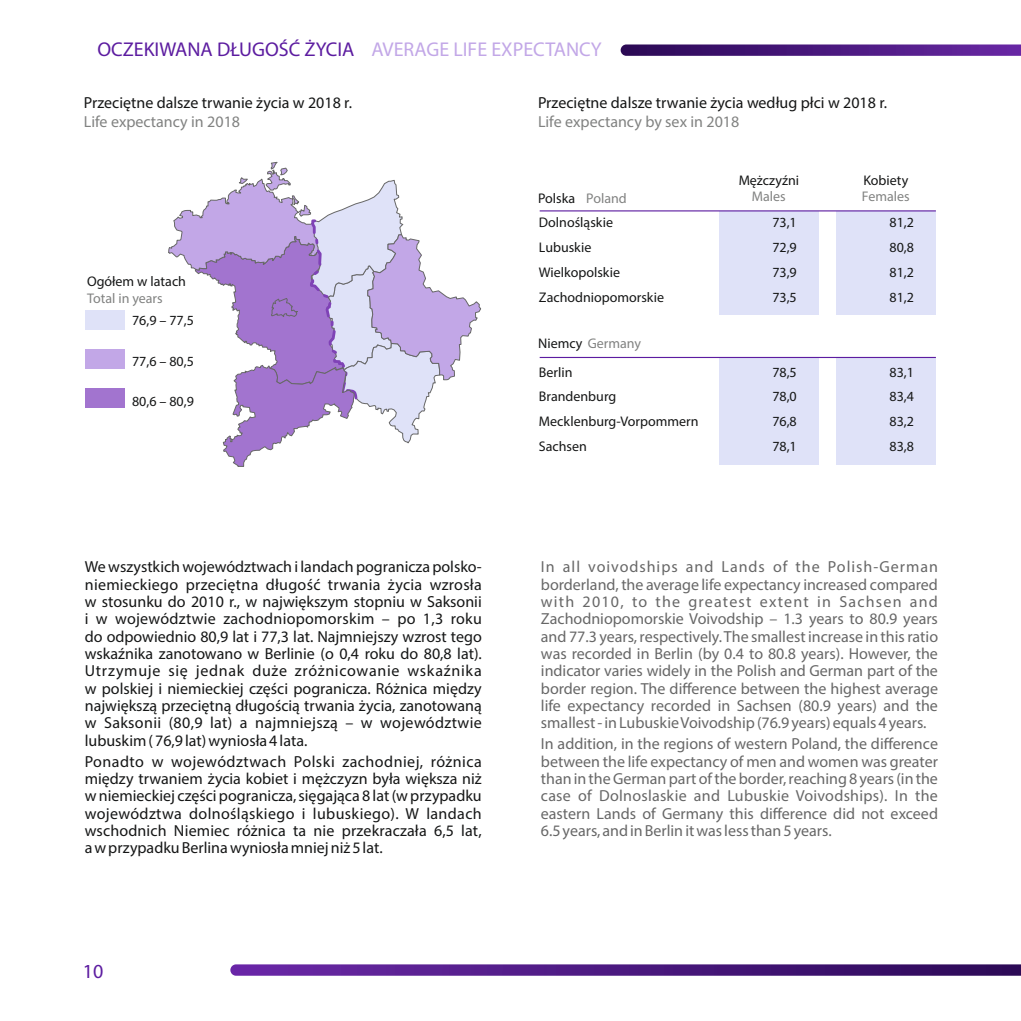
<style>
.page{position:relative;width:1021px;height:1021px;background:#fff}
.page>*{position:absolute;margin:0;border:0;box-sizing:border-box;transform-origin:0 0}
.t1{font:20px "Myriad Pro";color:#5c1ca0}
.t2{font:16px/17.4px "Myriad Pro";color:#151616;text-align:justify}
.t3{font:16px/17.4px "Myriad Pro";color:#676767;text-align:justify}
.t4{font:16px "Myriad Pro";color:#818281}
.t5{font:14px/24.8px "Myriad Pro";color:#151616;text-align:justify}
.t6{font:14px "Myriad Pro";color:#818281}
.s1{color:#c2a7e7}
.s2{color:#818281}
.s3{color:#151616}
</style>
<div class="page">
<svg style="left:230px;top:964px;width:790px;height:11px;background:#512183"></svg>
<svg style="left:620px;top:44px;width:400px;height:12px;background:#532584"></svg>
<div style="left:719px;top:211px;width:99px;height:103px;background:#dfe2f8"></div>
<div style="left:836px;top:211px;width:99px;height:103px;background:#dfe2f8"></div>
<div style="left:719px;top:358px;width:99px;height:107px;background:#dfe2f8"></div>
<div style="left:836px;top:358px;width:99px;height:107px;background:#dfe2f8"></div>
<hr style="left:539px;top:210px;width:396px;height:1px;background:#5c1ca0">
<hr style="left:539px;top:357px;width:396px;height:1px;background:#5c1ca0">
<div style="left:85px;top:310px;width:39px;height:20px;background:#dfe2f8"></div>
<div style="left:85px;top:349px;width:39px;height:20px;background:#c2a7e7"></div>
<div style="left:85px;top:388px;width:39px;height:20px;background:#a274cf"></div>
<svg style="left:168px;top:161px;width:313px;height:306px"></svg>
<p class="t1" style="left:97px;top:41px;width:505px">OCZEKIWANA DŁUGOŚĆ ŻYCIA <span class="s1">AVERAGE LIFE EXPECTANCY</span></p>
<p class="t2" style="left:84px;top:95px;width:269px">Przeciętne dalsze trwanie życia w 2018 r.</p>
<p class="t4" style="left:84px;top:115px;width:158px">Life expectancy in 2018</p>
<p class="t5" style="left:87px;top:270px;width:100px">Ogółem w latach</p>
<p class="t6" style="left:87px;top:292px;width:77px">Total in years</p>
<p class="t5" style="left:132px;top:309px;width:63px">76,9 – 77,5</p>
<p class="t5" style="left:132px;top:349px;width:63px">77,6 – 80,5</p>
<p class="t5" style="left:132px;top:390px;width:63px">80,6 – 80,9</p>
<p class="t2" style="left:85px;top:559px;width:398px">We wszystkich województwach i landach pogranicza polsko&shy;niemieckiego przeciętna długość trwania życia wzrosła w stosunku do 2010 r., w największym stopniu w Saksonii i w województwie zachodniopomorskim – po 1,3 roku do odpowiednio 80,9 lat i 77,3 lat. Najmniejszy wzrost tego wskaźnika zanotowano w Berlinie (o 0,4 roku do 80,8 lat).<br>Utrzymuje się jednak duże zróżnicowanie wskaźnika w polskiej i niemieckiej części pogranicza. Różnica między największą przeciętną długością trwania życia, zanotowaną w Saksonii (80,9 lat) a najmniejszą – w województwie lubuskim ( 76,9 lat) wyniosła 4 lata.</p>
<p class="t2" style="left:85px;top:754px;width:398px">Ponadto w województwach Polski zachodniej, różnica między trwaniem życia kobiet i mężczyzn była większa niż w niemieckiej części pogranicza, sięgająca 8 lat (w przypadku województwa dolnośląskiego i lubuskiego). W landach wschodnich Niemiec różnica ta nie przekraczała 6,5 lat, a w przypadku Berlina wyniosła mniej niż 5 lat.</p>
<p class="t1" style="left:83px;top:962px;width:22px">10</p>
<p class="t2" style="left:538px;top:95px;width:350px">Przeciętne dalsze trwanie życia według płci w 2018 r.</p>
<p class="t4" style="left:538px;top:115px;width:203px">Life expectancy by sex in 2018</p>
<p class="t5" style="left:538px;top:187px;width:90px">Polska <span class="s2">Poland</span></p>
<p class="t5" style="left:539px;top:211px;width:127px;text-align:left">Dolnośląskie<br>Lubuskie<br>Wielkopolskie<br>Zachodniopomorskie</p>
<p class="t6" style="left:538px;top:337px;width:105px"><span class="s3">Niemcy</span> Germany</p>
<p class="t5" style="left:539px;top:361px;width:161px;text-align:left">Berlin<br>Brandenburg<br>Mecklenburg-Vorpommern<br>Sachsen</p>
<p class="t5" style="left:738px;top:169px;width:62px">Mężczyźni</p>
<p class="t6" style="left:752px;top:190px;width:35px">Males</p>
<p class="t5" style="left:772px;top:211px;width:26px">73,1<br>72,9<br>73,9<br>73,5</p>
<p class="t5" style="left:772px;top:361px;width:26px">78,5<br>78,0<br>76,8<br>78,1</p>
<p class="t5" style="left:863px;top:169px;width:46px">Kobiety</p>
<p class="t6" style="left:862px;top:190px;width:49px">Females</p>
<p class="t5" style="left:889px;top:211px;width:26px">81,2<br>80,8<br>81,2<br>81,2</p>
<p class="t5" style="left:889px;top:361px;width:26px">83,1<br>83,4<br>83,2<br>83,8</p>
<p class="t3" style="left:541px;top:559px;width:399px">In all voivodships and Lands of the Polish-German borderland, the average life expectancy increased compared with 2010, to the greatest extent in Sachsen and Zachodniopomorskie Voivodship – 1.3 years to 80.9 years and 77.3 years, respectively. The smallest increase in this ratio was recorded in Berlin (by 0.4 to 80.8 years). However, the indicator varies widely in the Polish and German part of the border region. The difference between the highest average life expectancy recorded in Sachsen (80.9 years) and the smallest - in Lubuskie Voivodship (76.9 years) equals 4 years.</p>
<p class="t3" style="left:541px;top:736px;width:399px">In addition, in the regions of western Poland, the difference between the life expectancy of men and women was greater than in the German part of the border, reaching 8 years (in the case of Dolnoslaskie and Lubuskie Voivodships). In the eastern Lands of Germany this difference did not exceed 6.5 years, and in Berlin it was less than 5 years.</p>
</div>
